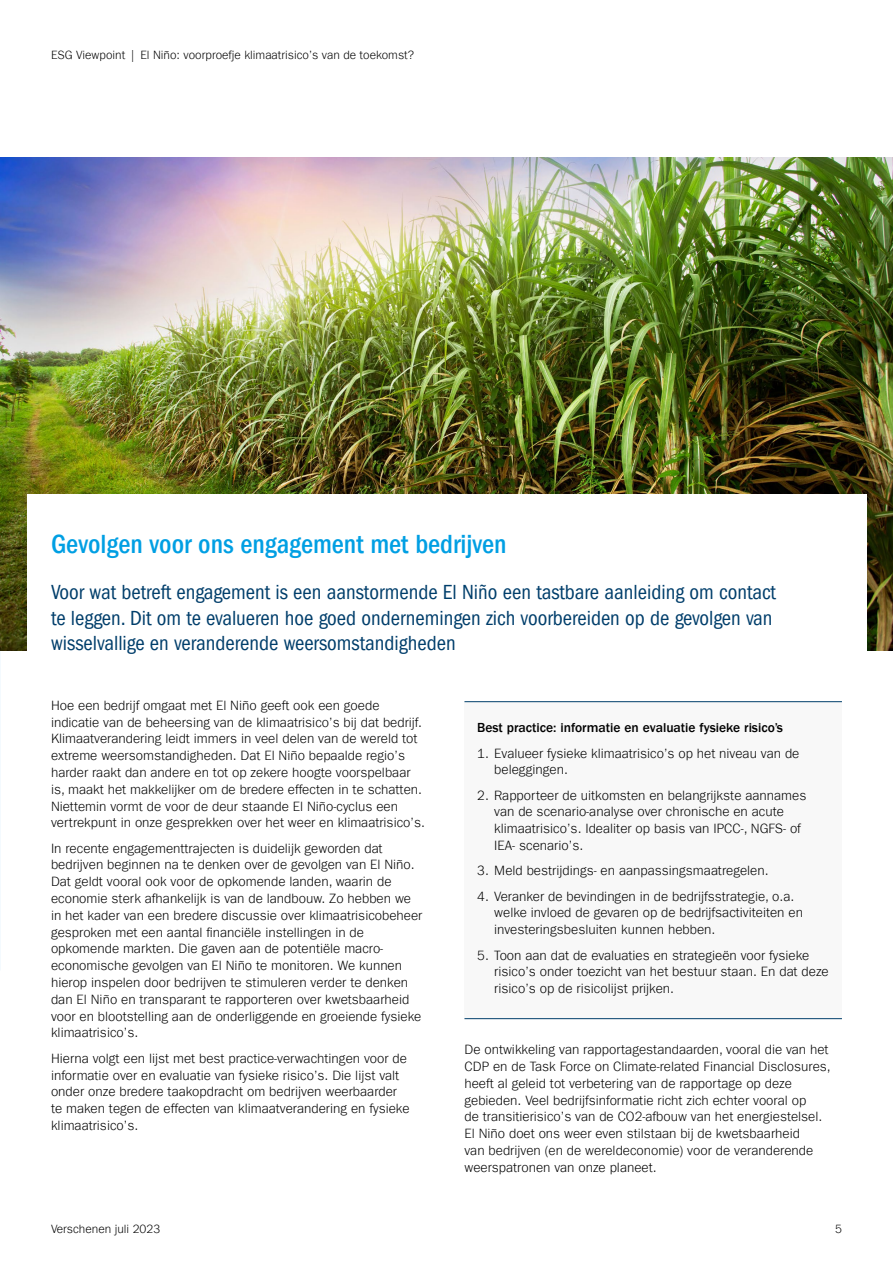
<style>
.page{position:relative;width:893px;height:1263px;background:#fff}
.page>*{position:absolute;margin:0;border:0;box-sizing:border-box;transform-origin:0 0}
.t1{font:500 condensed 27px "ITC Frank Gofor Ameriprise";color:#009fe3}
.t2{font:condensed 21px/25.5px "ITC Frank Gofor Ameriprise";color:#003e6b}
.t3{font:300 13.5px/16.8px "ITC Frank Gofor Ameriprise";color:#000}
.t4{font:500 13.5px "ITC Frank Gofor Ameriprise";color:#000}
.t5{font:300 12px "ITC Frank Gofor Ameriprise";color:#000}
</style>
<div class="page">
<img style="left:0;top:157px;width:1px;height:813px">
<img style="left:0;top:157px;width:893px;height:494px">
<div style="left:27px;top:495px;width:839px;height:200px;background:#fff"></div>
<div style="left:464px;top:702px;width:378px;height:56px;background:#f8f8f8"></div>
<hr style="left:464px;top:701px;width:378px;height:1px;background:#003e6b">
<div style="left:464px;top:727px;width:378px;height:73px;background:#f8f8f8"></div>
<div style="left:464px;top:769px;width:378px;height:106px;background:#f8f8f8"></div>
<div style="left:464px;top:870px;width:378px;height:90px;background:#f8f8f8"></div>
<div style="left:464px;top:929px;width:378px;height:90px;background:#f8f8f8"></div>
<hr style="left:464px;top:1018px;width:378px;height:1px;background:#003e6b">
<p class="t5" style="left:51px;top:48px;width:365px">ESG Viewpoint | El Niño: voorproefje klimaatrisico’s van de toekomst?</p>
<h1 class="t1" style="left:51px;top:528px;width:457px">Gevolgen voor ons engagement met bedrijven</h1>
<h2 class="t2" style="left:51px;top:580px;width:726px">Voor wat betreft engagement is een aanstormende El Niño een tastbare aanleiding om contact te leggen. Dit om te evalueren hoe goed ondernemingen zich voorbereiden op de gevolgen van wisselvallige en veranderende weersomstandigheden</h2>
<p class="t3" style="left:51px;top:697px;width:375px">Hoe een bedrijf omgaat met El Niño geeft ook een goede indicatie van de beheersing van de klimaatrisico’s bij dat bedrijf.<br>Klimaatverandering leidt immers in veel delen van de wereld tot extreme weersomstandigheden. Dat El Niño bepaalde regio’s harder raakt dan andere en tot op zekere hoogte voorspelbaar is, maakt het makkelijker om de bredere effecten in te schatten.<br>Niettemin vormt de voor de deur staande El Niño-cyclus een vertrekpunt in onze gesprekken over het weer en klimaatrisico’s.</p>
<p class="t3" style="left:51px;top:840px;width:373px">In recente engagementtrajecten is duidelijk geworden dat bedrijven beginnen na te denken over de gevolgen van El Niño.<br>Dat geldt vooral ook voor de opkomende landen, waarin de economie sterk afhankelijk is van de landbouw. Zo hebben we in het kader van een bredere discussie over klimaatrisicobeheer gesproken met een aantal financiële instellingen in de opkomende markten. Die gaven aan de potentiële macro&shy;economische gevolgen van El Niño te monitoren. We kunnen hierop inspelen door bedrijven te stimuleren verder te denken dan El Niño en transparant te rapporteren over kwetsbaarheid voor en blootstelling aan de onderliggende en groeiende fysieke klimaatrisico’s.</p>
<p class="t3" style="left:51px;top:1050px;width:360px">Hierna volgt een lijst met best practice-verwachtingen voor de informatie over en evaluatie van fysieke risico’s. Die lijst valt onder onze bredere taakopdracht om bedrijven weerbaarder te maken tegen de effecten van klimaatverandering en fysieke klimaatrisico’s.</p>
<p class="t4" style="left:477px;top:720px;width:307px">Best practice: informatie en evaluatie fysieke risico’s</p>
<p class="t3" style="left:494px;top:745px;width:307px;text-indent:-17px">1. Evalueer fysieke klimaatrisico’s op het niveau van de beleggingen.</p>
<p class="t3" style="left:494px;top:787px;width:314px;text-indent:-17px">2. Rapporteer de uitkomsten en belangrijkste aannames van de scenario-analyse over chronische en acute klimaatrisico’s. Idealiter op basis van IPCC-, NGFS- of IEA- scenario’s.</p>
<p class="t3" style="left:477px;top:862px;width:293px">3. Meld bestrijdings- en aanpassingsmaatregelen.</p>
<p class="t3" style="left:494px;top:888px;width:310px;text-indent:-17px">4. Veranker de bevindingen in de bedrijfsstrategie, o.a. welke invloed de gevaren op de bedrijfsactiviteiten en investeringsbesluiten kunnen hebben.</p>
<p class="t3" style="left:494px;top:947px;width:336px;text-indent:-17px">5. Toon aan dat de evaluaties en strategieën voor fysieke risico’s onder toezicht van het bestuur staan. En dat deze risico’s op de risicolijst prijken.</p>
<p class="t3" style="left:464px;top:1041px;width:368px">De ontwikkeling van rapportagestandaarden, vooral die van het CDP en de Task Force on Climate-related Financial Disclosures, heeft al geleid tot verbetering van de rapportage op deze gebieden. Veel bedrijfsinformatie richt zich echter vooral op<br>de transitierisico’s van de CO2-afbouw van het energiestelsel.<br>El Niño doet ons weer even stilstaan bij de kwetsbaarheid<br>van bedrijven (en de wereldeconomie) voor de veranderende weerspatronen van onze planeet.</p>
<p class="t5" style="left:51px;top:1222px;width:111px">Verschenen juli 2023</p>
<p class="t5" style="left:835px;top:1222px;width:8px">5</p>
</div>
